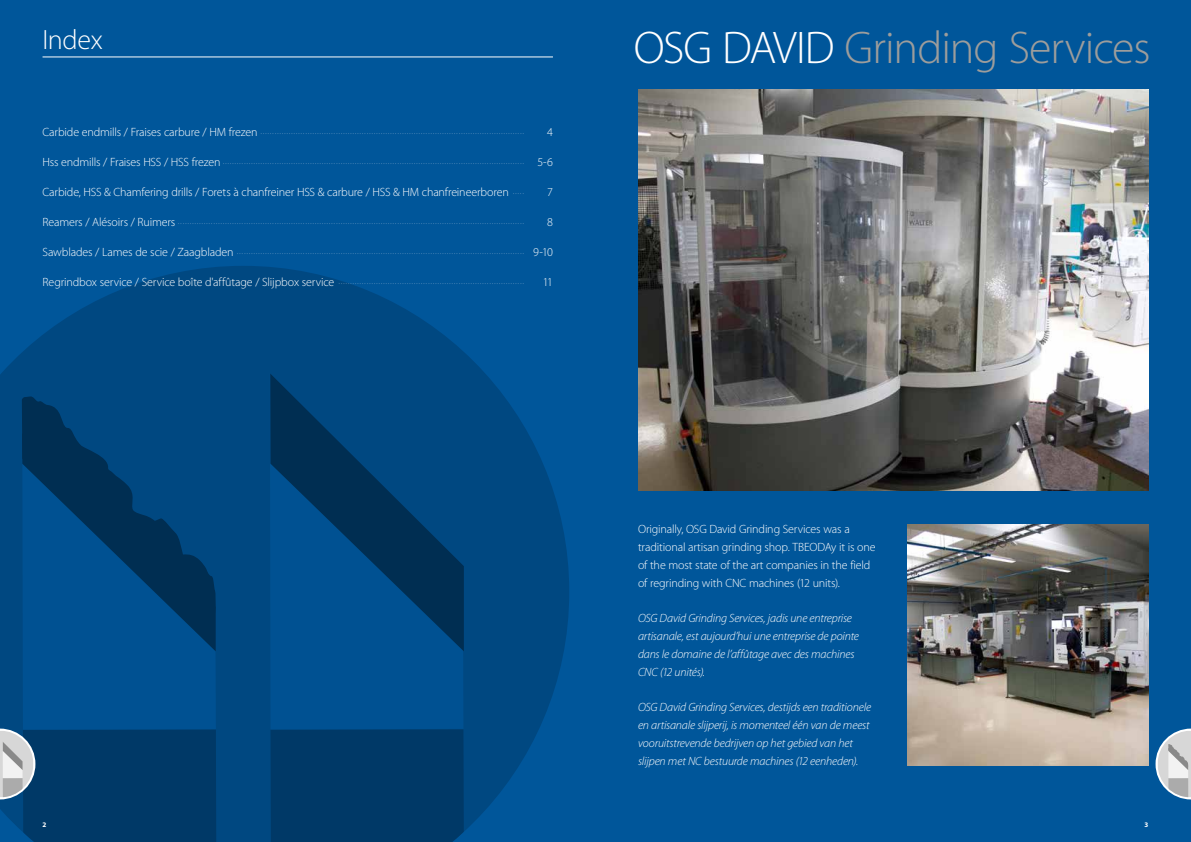
<style>
.page{position:relative;width:1191px;height:842px;background:#fff}
.page>*{position:absolute;margin:0;border:0;box-sizing:border-box;transform-origin:0 0}
.t1{font:300 46px "Myriad Pro";letter-spacing:-.025em;color:#9d9d9c}
.t2{font:300 28px "Myriad Pro";letter-spacing:-.015em;color:#fff}
.t3{font:italic 300 12px/17.8px "Myriad Pro";letter-spacing:-.015em;color:#fff}
.t4{font:300 12px/17.8px "Myriad Pro";letter-spacing:-.015em;color:#fff}
.t5{font:700 7px "Myriad Pro";color:#fff}
.t6{font:300 6px "Myriad Pro";color:#fff}
.s1{font-size:12px}
.s2{color:#fff}
</style>
<div class="page">
<div style="left:595px;top:0;width:596px;height:842px;background:#00569a"></div>
<div style="left:0;top:0;width:595px;height:842px;background:#00569a"></div>
<svg style="left:0;top:266px;width:569px;height:576px;fill:#004881"></svg>
<svg style="left:22px;top:651px;width:194px;height:78px"></svg>
<svg style="left:22px;top:395px;width:194px;height:38px;background:#004378"></svg>
<svg style="left:22px;top:433px;width:194px;height:218px"></svg>
<div style="left:270px;top:729px;width:194px;height:113px;background:#003967"></div>
<svg style="left:270px;top:651px;width:193px;height:78px"></svg>
<svg style="left:270px;top:373px;width:194px;height:278px"></svg>
<hr style="left:43px;top:57px;width:510px;height:1px;background:#fff">
<svg style="left:0;top:729px;width:216px;height:113px;background:#124772"></svg>
<img style="left:638px;top:89px;width:510px;height:402px">
<img style="left:907px;top:524px;width:241px;height:241px">
<svg style="left:1155px;top:729px;width:36px;height:70px"></svg>
<h2 class="t2" style="left:43px;top:25px;width:62px">Index</h2>
<p class="t6" style="left:43px;top:129px;width:483px"><span class="s1">Carbide endmills / Fraises carbure / HM frezen</span> . . . . . . . . . . . . . . . . . . . . . . . . . . . . . . . . . . . . . . . . . . . . . . . . . . . . . . . . . . . . . . . . . . . . . . . . . . . . . . . . . . . . . . . . . . . . . . . . . . . . . . . . . . . . . . . .</p>
<h3 class="t4" style="left:547px;top:123px;width:7px">4</h3>
<p class="t6" style="left:43px;top:159px;width:512px"><span class="s1">Hss endmills / Fraises HSS / HSS frezen</span> . . . . . . . . . . . . . . . . . . . . . . . . . . . . . . . . . . . . . . . . . . . . . . . . . . . . . . . . . . . . . . . . . . . . . . . . . . . . . . . . . . . . . . . . . . . . . . . . . . . . . . . . . . . . . . . . . . . . . . . . . . . . . . . . <span class="s1">5-6</span></p>
<h3 class="t4" style="left:43px;top:183px;width:483px">Carbide, HSS &amp; Chamfering drills / Forets à chanfreiner HSS &amp; carbure / HSS &amp; HM chanfreineerboren <sup>.</sup> <sup>.</sup> <sup>.</sup> <sup>.</sup> <sup>.</sup></h3>
<h3 class="t4" style="left:547px;top:183px;width:7px">7</h3>
<p class="t6" style="left:43px;top:219px;width:483px"><span class="s1">Reamers / Alésoirs / Ruimers</span> . . . . . . . . . . . . . . . . . . . . . . . . . . . . . . . . . . . . . . . . . . . . . . . . . . . . . . . . . . . . . . . . . . . . . . . . . . . . . . . . . . . . . . . . . . . . . . . . . . . . . . . . . . . . . . . . . . . . . . . . . . . . . . . . . . . . . . . . . . . . . . . . . . .</p>
<h3 class="t4" style="left:547px;top:213px;width:7px">8</h3>
<p class="t6" style="left:43px;top:249px;width:512px"><span class="s1">Sawblades / Lames de scie / Zaagbladen</span> . . . . . . . . . . . . . . . . . . . . . . . . . . . . . . . . . . . . . . . . . . . . . . . . . . . . . . . . . . . . . . . . . . . . . . . . . . . . . . . . . . . . . . . . . . . . . . . . . . . . . . . . . . . . . . . . . . . . . . . . . . <span class="s1">9-10</span></p>
<p class="t6" style="left:43px;top:279px;width:483px"><span class="s1">Regrindbox service / Service boîte d'affûtage / Slijpbox service</span> . . . . . . . . . . . . . . . . . . . . . . . . . . . . . . . . . . . . . . . . . . . . . . . . . . . . . . . . . . . . . . . . . . . . . . . . . . . . . . .</p>
<h3 class="t4" style="left:543px;top:273px;width:12px">11</h3>
<h1 class="t1" style="left:634px;top:22px;width:518px"><span class="s2">OSG DAVID</span> Grinding Services</h1>
<p class="t5" style="left:43px;top:820px;width:5px">2</p>
<h3 class="t4" style="left:638px;top:521px;width:239px">Originally, OSG David Grinding Services was a traditional artisan grinding shop. TBEODAy it is one of the most state of the art companies in the field of regrinding with CNC machines (12 units).</h3>
<h3 class="t3" style="left:638px;top:610px;width:222px">OSG David Grinding Services, jadis une entreprise artisanale, est aujourd’hui une entreprise de pointe dans le domaine de l’affûtage avec des machines CNC (12 unités).</h3>
<h3 class="t3" style="left:638px;top:699px;width:234px">OSG David Grinding Services, destijds een traditionele en artisanale slijperij, is momenteel één van de meest vooruitstrevende bedrijven op het gebied van het slijpen met NC bestuurde machines (12 eenheden).</h3>
<p class="t5" style="left:1144px;top:820px;width:5px">3</p>
</div>
